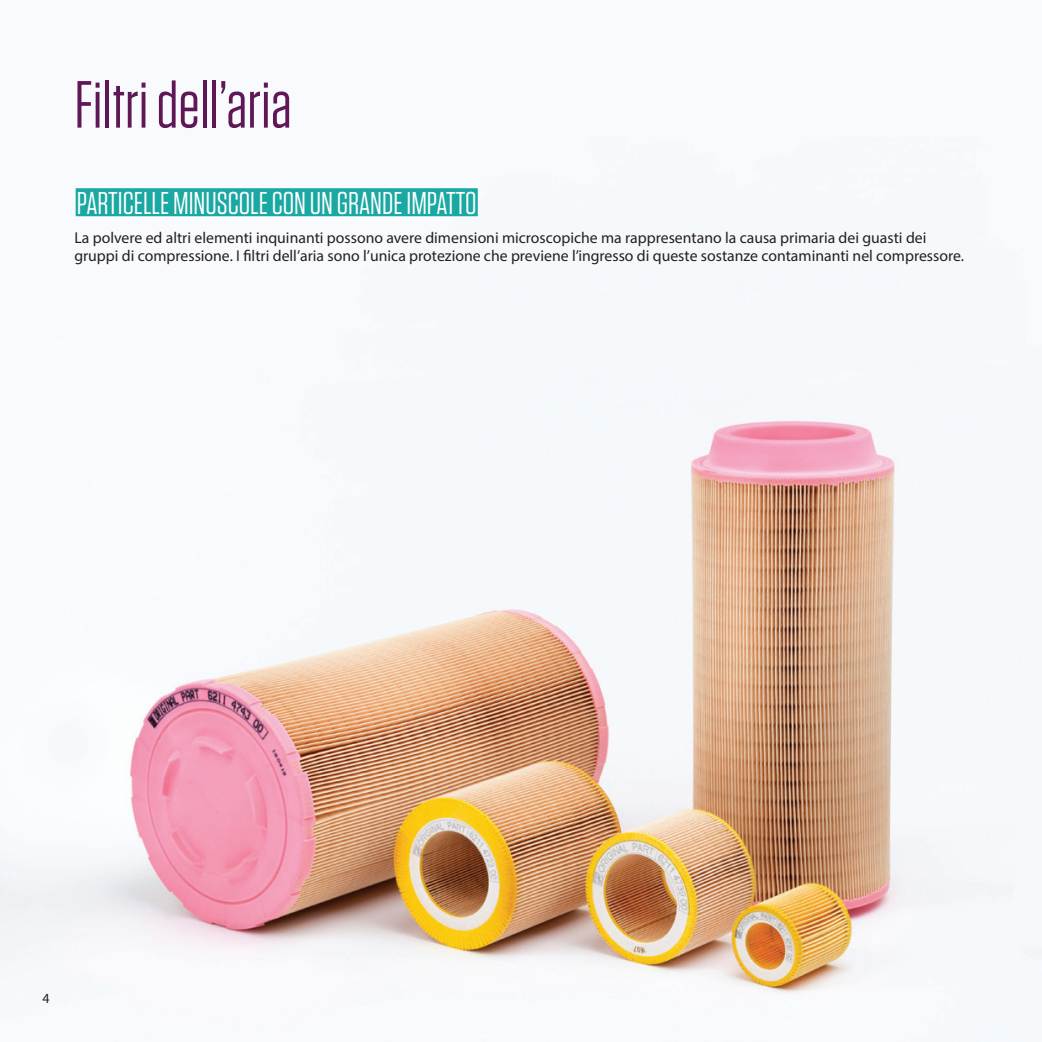
<style>
.page{position:relative;width:1042px;height:1042px;background:#fff}
.page>*{position:absolute;margin:0;border:0;box-sizing:border-box;transform-origin:0 0}
.t1{font:66.5px "Tungsten";color:#601755}
.t2{font:31.5px "Tungsten";color:#fff}
.t3{font:15.75px/18.9px "Myriad Pro";color:#231f20}
.t4{font:14px "Myriad Pro";color:#231f20}
</style>
<div class="page">
<img style="left:0;top:188px;width:1042px;height:854px">
<div style="left:76px;top:188px;width:402px;height:28px;background:#1aa8a2"></div>
<h1 class="t1" style="left:74px;top:70px;width:219px">Filtri dell’aria</h1>
<h2 class="t2" style="left:77px;top:187px;width:401px">PARTICELLE MINUSCOLE CON UN GRANDE IMPATTO</h2>
<p class="t3" style="left:74px;top:228px;width:891px">La polvere ed altri elementi inquinanti possono avere dimensioni microscopiche ma rappresentano la causa primaria dei guasti dei gruppi di compressione. I filtri dell’aria sono l’unica protezione che previene l’ingresso di queste sostanze contaminanti nel compressore.</p>
<p class="t4" style="left:42px;top:989px;width:9px">4</p>
</div>
